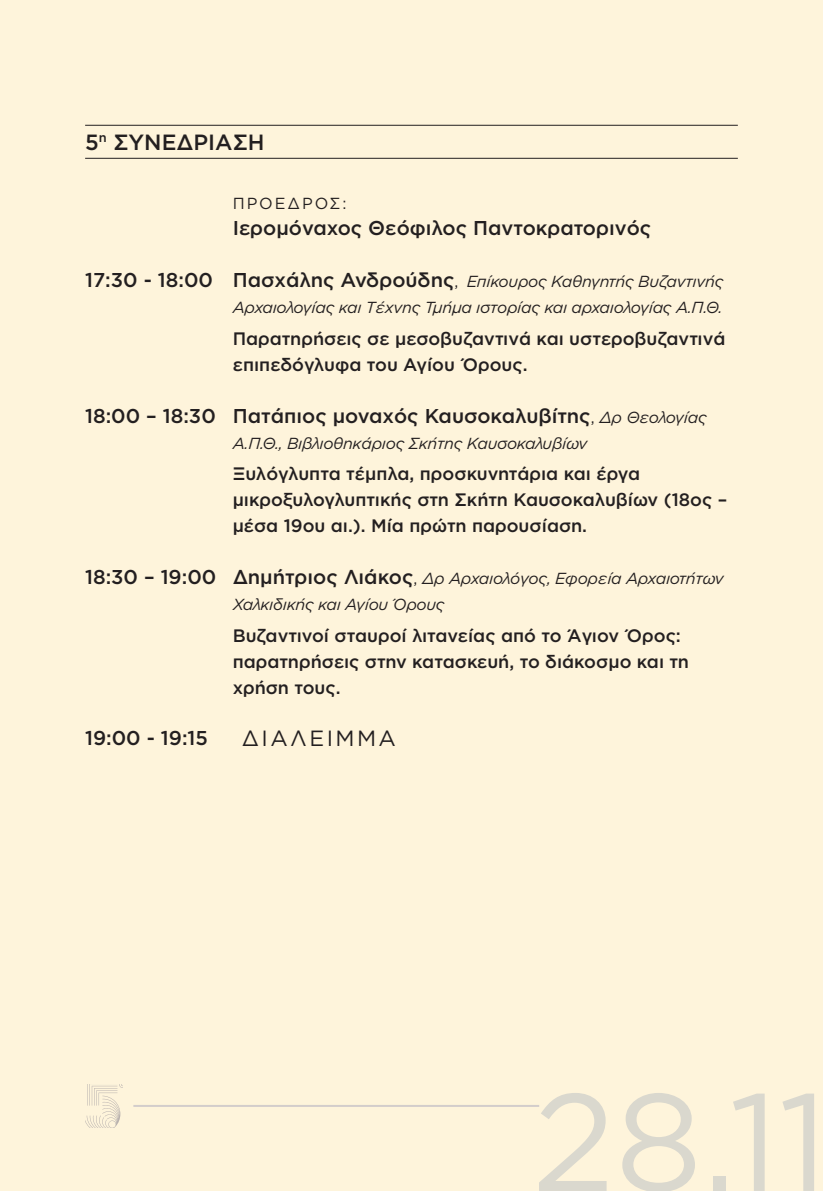
<style>
.page{position:relative;width:823px;height:1191px;background:#fff}
.page>*{position:absolute;margin:0;border:0;box-sizing:border-box;transform-origin:0 0}
.t1{font:138px "Gotham Greek";color:#dad8ce}
.t2{font:500 22px "Gotham Greek";color:#231f20}
.t3{font:22px "Gotham Greek";letter-spacing:.11em;color:#231f20}
.t4{font:500 20px "Gotham Greek";color:#231f20}
.t5{font:500 18px/26px "Gotham Greek";color:#231f20}
.t6{font:italic 16px/26px "Gotham Greek";letter-spacing:-.02em;color:#231f20}
.t7{font:16px "Gotham Greek";letter-spacing:.12em;color:#231f20}
.s1{font-weight:500;font-style:normal;font-size:20px}
.s2{font-style:normal}
.s3{font-weight:400;font-size:16px}
.s4{font-weight:400;font-style:italic;font-size:16px}
</style>
<div class="page">
<div style="left:0;top:0;width:822px;height:1191px;background:#fef4db"></div>
<hr style="left:85px;top:125px;width:652px;height:1px;background:#231f20">
<hr style="left:85px;top:158px;width:652px;height:1px;background:#231f20">
<svg style="left:85px;top:1084px;width:37px;height:43px"></svg>
<hr style="left:133px;top:1105px;width:406px;height:2px;background:#d3cdcb">
<p class="t2" style="left:85px;top:129px;width:181px">5<sup>η</sup> ΣΥΝΕΔΡΙΑΣΗ</p>
<p class="t4" style="left:85px;top:268px;width:129px">17:30 - 18:00</p>
<p class="t4" style="left:85px;top:404px;width:132px">18:00 – 18:30</p>
<p class="t4" style="left:85px;top:566px;width:133px">18:30 – 19:00</p>
<p class="t4" style="left:85px;top:726px;width:124px">19:00 - 19:15</p>
<p class="t7" style="left:232px;top:194px;width:115px">ΠΡΟΕΔΡΟΣ:</p>
<p class="t4" style="left:232px;top:216px;width:420px">Ιερομόναχος Θεόφιλος Παντοκρατορινός</p>
<p class="t6" style="left:232px;top:268px;width:492px"><span class="s1">Πασχάλης Ανδρούδης</span><span class="s2">,</span> Επίκουρος Καθηγητής Bυζαντινής<br>Aρχαιολογίας και Tέχνης Τμήμα ιστορίας και αρχαιολογίας Α.Π.Θ.</p>
<p class="t5" style="left:232px;top:325px;width:494px">Παρατηρήσεις σε μεσοβυζαντινά και υστεροβυζαντινά επιπεδόγλυφα του Αγίου Όρους.</p>
<p class="t4" style="left:232px;top:404px;width:475px">Πατάπιος μοναχός Καυσοκαλυβίτης<span class="s3">,</span> <span class="s4">Δρ Θεολογίας</span></p>
<p class="t6" style="left:232px;top:430px;width:356px">Α.Π.Θ., Βιβλιοθηκάριος Σκήτης Καυσοκαλυβίων</p>
<p class="t5" style="left:232px;top:460px;width:495px">Ξυλόγλυπτα τέμπλα, προσκυνητάρια και έργα μικροξυλογλυπτικής στη Σκήτη Καυσοκαλυβίων (18ος – μέσα 19ου αι.). Μία πρώτη παρουσίαση.</p>
<p class="t6" style="left:232px;top:565px;width:492px"><span class="s1">Δημήτριος Λιάκος</span><span class="s2">,</span> Δρ Αρχαιολόγος, Εφορεία Αρχαιοτήτων<br>Χαλκιδικής και Αγίου Όρους</p>
<p class="t5" style="left:232px;top:622px;width:457px">Βυζαντινοί σταυροί λιτανείας από το Άγιον Όρος: παρατηρήσεις στην κατασκευή, το διάκοσμο και τη χρήση τους.</p>
<p class="t3" style="left:241px;top:726px;width:156px">ΔΙΑΛΕΙΜΜΑ</p>
<h1 class="t1" style="left:532px;top:1065px;width:297px">28.11</h1>
</div>
